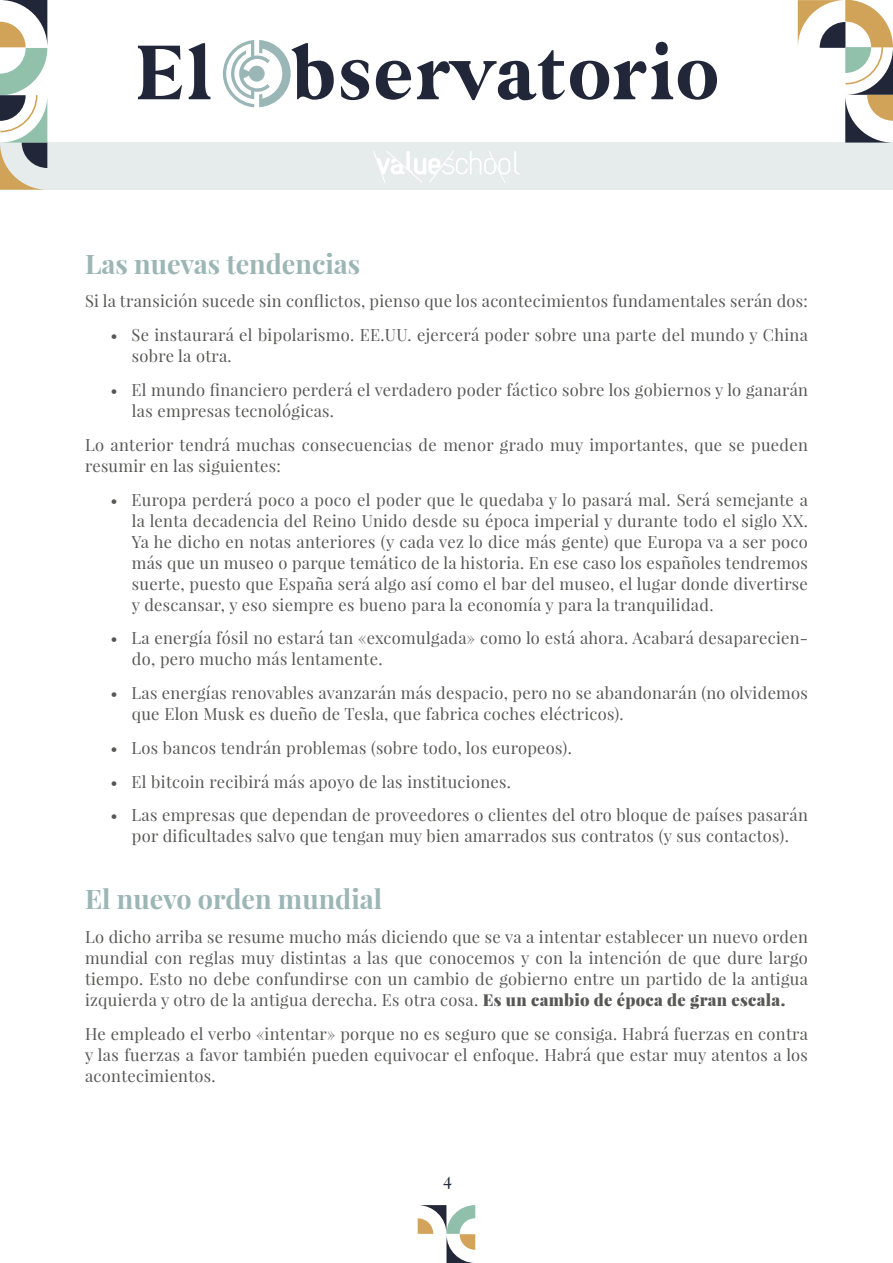
<style>
.page{position:relative;width:893px;height:1263px;background:#fff}
.page>*{position:absolute;margin:0;border:0;box-sizing:border-box;transform-origin:0 0}
.t1{font:85.8px "Glamour Absolute Condensed";letter-spacing:.05em;color:#212739}
.T2{font:700 27px "Playfair Display";color:#9cb5b5}
.t2{font:18px "Playfair Display";color:#222739}
.Parrafo{font:16.5px/21px "Playfair Display";letter-spacing:.02em;color:#575756}
.s1{font-weight:900}
</style>
<div class="page">
<div style="left:0;top:142px;width:893px;height:48px;background:#e6ecec"></div>
<svg style="left:798px;top:0;width:95px;height:142px"></svg>
<svg style="left:0;top:0;width:47px;height:190px"></svg>
<svg style="left:223px;top:40px;width:68px;height:67px"></svg>
<svg style="left:418px;top:1205px;width:57px;height:58px"></svg>
<svg style="left:373px;top:151px;width:147px;height:32px"></svg>
<h1 class="t1" style="left:137px;top:20px;width:583px">El bservatorio</h1>
<p class="T2" style="left:85px;top:247px;width:277px">Las nuevas tendencias</p>
<p class="Parrafo" style="left:85px;top:291px;width:724px">Si la transición sucede sin conflictos, pienso que los acontecimientos fundamentales serán dos:</p>
<p class="Parrafo" style="left:132px;top:324px;width:678px;text-indent:-21px">• Se instaurará el bipolarismo. EE.UU. ejercerá poder sobre una parte del mundo y China sobre la otra.</p>
<p class="Parrafo" style="left:132px;top:379px;width:678px;text-indent:-21px">• El mundo financiero perderá el verdadero poder fáctico sobre los gobiernos y lo ganarán las empresas tecnológicas.</p>
<p class="Parrafo" style="left:85px;top:434px;width:724px">Lo anterior tendrá muchas consecuencias de menor grado muy importantes, que se pueden resumir en las siguientes:</p>
<p class="Parrafo" style="left:132px;top:489px;width:678px;text-align:justify;text-indent:-21px">• Europa perderá poco a poco el poder que le quedaba y lo pasará mal. Será semejante a la lenta decadencia del Reino Unido desde su época imperial y durante todo el siglo XX.<br>Ya he dicho en notas anteriores (y cada vez lo dice más gente) que Europa va a ser poco más que un museo o parque temático de la historia. En ese caso los españoles tendremos suerte, puesto que España será algo así como el bar del museo, el lugar donde divertirse y descansar, y eso siempre es bueno para la economía y para la tranquilidad.</p>
<p class="Parrafo" style="left:132px;top:627px;width:678px;text-indent:-21px">• La energía fósil no estará tan «excomulgada» como lo está ahora. Acabará desaparecien&shy;do, pero mucho más lentamente.</p>
<p class="Parrafo" style="left:132px;top:682px;width:678px;text-indent:-21px">• Las energías renovables avanzarán más despacio, pero no se abandonarán (no olvidemos que Elon Musk es dueño de Tesla, que fabrica coches eléctricos).</p>
<p class="Parrafo" style="left:111px;top:737px;width:463px">• Los bancos tendrán problemas (sobre todo, los europeos).</p>
<p class="Parrafo" style="left:111px;top:771px;width:402px">• El bitcoin recibirá más apoyo de las instituciones.</p>
<p class="Parrafo" style="left:111px;top:805px;width:699px;text-align:center">• Las empresas que dependan de proveedores o clientes del otro bloque de países pasarán por dificultades salvo que tengan muy bien amarrados sus contratos (y sus contactos).</p>
<p class="T2" style="left:85px;top:882px;width:299px">El nuevo orden mundial</p>
<p class="Parrafo" style="left:85px;top:926px;width:724px;text-align:justify">Lo dicho arriba se resume mucho más diciendo que se va a intentar establecer un nuevo orden mundial con reglas muy distintas a las que conocemos y con la intención de que dure largo tiempo. Esto no debe confundirse con un cambio de gobierno entre un partido de la antigua izquierda y otro de la antigua derecha. Es otra cosa. <span class="s1">Es un cambio de época de gran escala.</span></p>
<p class="Parrafo" style="left:85px;top:1023px;width:724px;text-align:justify">He empleado el verbo «intentar» porque no es seguro que se consiga. Habrá fuerzas en contra y las fuerzas a favor también pueden equivocar el enfoque. Habrá que estar muy atentos a los acontecimientos.</p>
<p class="t2" style="left:443px;top:1168px;width:10px">4</p>
</div>
